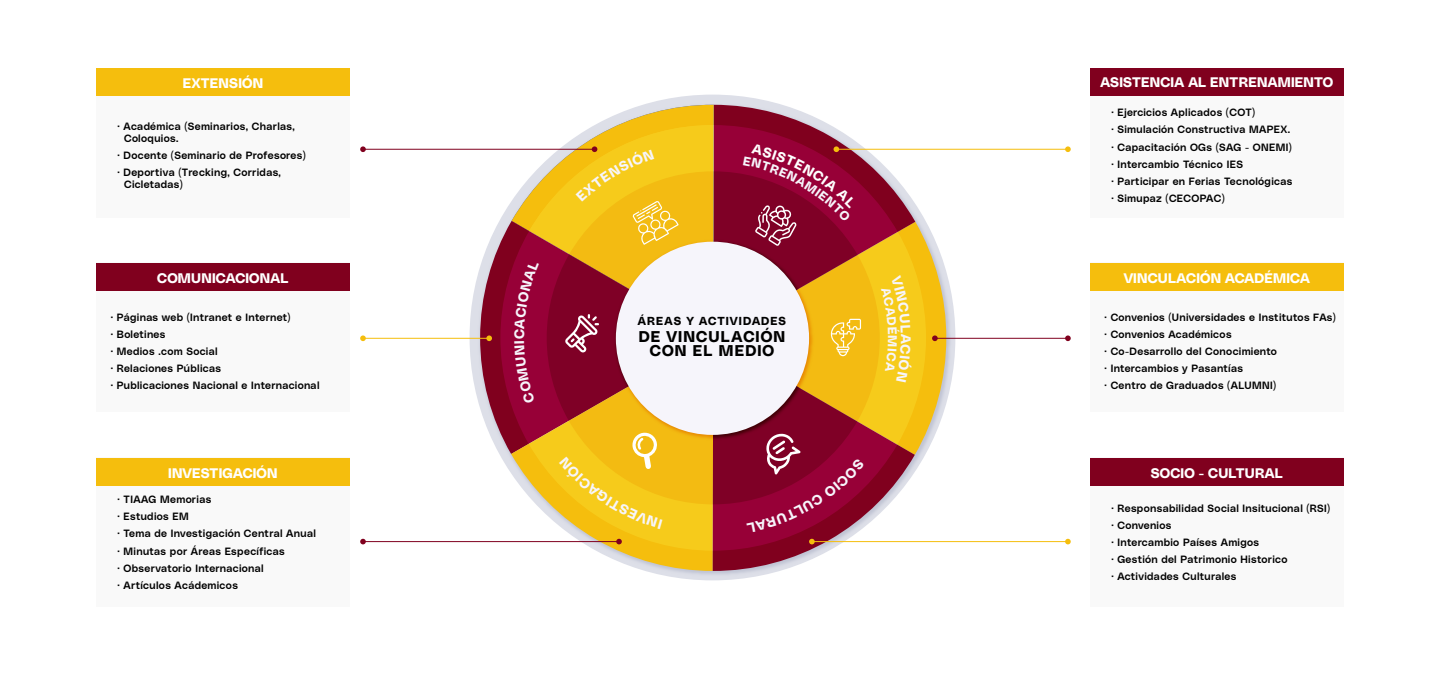
<style>
.page{position:relative;width:1440px;height:675px;background:#fff}
.page>*{position:absolute;margin:0;border:0;box-sizing:border-box;transform-origin:0 0}
.t1{font:15.45px/14.1px "Poly Sans Bulky";letter-spacing:.07em;color:#000;text-align:center}
.t2{font:13.8px "Poly Sans Bulky";letter-spacing:.02em;color:#fff}
.t3{font:11.55px "Poly Sans Bulky";letter-spacing:.095em;color:#000}
.t4{font:10.5px/17.2px "Poly Sans Median";letter-spacing:.03em;color:#000}
</style>
<div class="page">
<img style="left:477px;top:101px;width:476px;height:477px">
<svg style="left:915px;top:222px;width:31px;height:233px;fill:#f5be0d"></svg>
<svg style="left:714px;top:105px;width:201px;height:127px"></svg>
<svg style="left:512px;top:105px;width:202px;height:116px"></svg>
<svg style="left:480px;top:221px;width:49px;height:233px"></svg>
<svg style="left:511px;top:444px;width:202px;height:127px"></svg>
<svg style="left:713px;top:445px;width:202px;height:126px"></svg>
<svg style="left:897px;top:232px;width:29px;height:213px;background:#f4c517"></svg>
<svg style="left:714px;top:125px;width:184px;height:213px"></svg>
<svg style="left:529px;top:125px;width:185px;height:106px"></svg>
<svg style="left:500px;top:231px;width:47px;height:213px;background:#90062f"></svg>
<svg style="left:529px;top:338px;width:184px;height:213px"></svg>
<svg style="left:713px;top:338px;width:184px;height:213px"></svg>
<svg style="left:547px;top:171px;width:333px;height:333px;background:#bf661f"></svg>
<img style="left:613px;top:238px;width:203px;height:204px">
<div style="left:616px;top:242px;width:193px;height:193px;background:#f6f5fb;border-radius:50%"></div>
<div style="left:96px;top:68px;width:254px;height:149px;background:#f9f9f9"></div>
<div style="left:96px;top:68px;width:254px;height:28px;background:#f5be0d"></div>
<div style="left:96px;top:263px;width:254px;height:149px;background:#f9f9f9"></div>
<div style="left:96px;top:263px;width:254px;height:28px;background:#80001e"></div>
<div style="left:96px;top:458px;width:254px;height:149px;background:#f9f9f9"></div>
<div style="left:96px;top:458px;width:254px;height:28px;background:#f5be0d"></div>
<div style="left:1090px;top:68px;width:254px;height:149px;background:#f9f9f9"></div>
<div style="left:1090px;top:68px;width:254px;height:28px;background:#80001e"></div>
<div style="left:1090px;top:263px;width:254px;height:149px;background:#f9f9f9"></div>
<div style="left:1090px;top:263px;width:254px;height:28px;background:#f5be0d"></div>
<div style="left:1090px;top:458px;width:254px;height:149px;background:#f9f9f9"></div>
<div style="left:1090px;top:458px;width:254px;height:28px;background:#80001e"></div>
<hr style="left:363px;top:149px;width:232px;height:1px;background:#80001e">
<svg style="left:360px;top:146px;width:6px;height:6px"></svg>
<hr style="left:363px;top:541px;width:256px;height:1px;background:#80001e">
<svg style="left:360px;top:539px;width:6px;height:5px"></svg>
<svg style="left:616px;top:539px;width:6px;height:5px"></svg>
<hr style="left:836px;top:149px;width:232px;height:1px;background:#f5be0d">
<svg style="left:1065px;top:146px;width:6px;height:6px"></svg>
<hr style="left:935px;top:338px;width:133px;height:1px;background:#80001e">
<svg style="left:932px;top:335px;width:6px;height:6px"></svg>
<svg style="left:1065px;top:335px;width:6px;height:6px"></svg>
<hr style="left:363px;top:338px;width:126px;height:1px;background:#f5be0d">
<svg style="left:360px;top:335px;width:6px;height:6px"></svg>
<svg style="left:486px;top:335px;width:6px;height:6px"></svg>
<hr style="left:812px;top:541px;width:256px;height:1px;background:#f5be0d">
<svg style="left:809px;top:539px;width:6px;height:5px"></svg>
<svg style="left:1065px;top:539px;width:6px;height:5px"></svg>
<svg style="left:831px;top:319px;width:30px;height:37px"></svg>
<svg style="left:565px;top:314px;width:34px;height:39px"></svg>
<svg style="left:743px;top:144px;width:113px;height:102px;background:#900b36"></svg>
<div style="left:881px;top:275px;width:31px;height:107px;background:#f6cb1b"></div>
<svg style="left:576px;top:146px;width:103px;height:99px;background:#f4c41e"></svg>
<div style="left:514px;top:261px;width:25px;height:143px;background:#970037"></div>
<svg style="left:559px;top:432px;width:103px;height:97px;background:#f4c621"></svg>
<svg style="left:746px;top:433px;width:119px;height:100px;background:#900c38"></svg>
<h2 class="t2" style="left:183px;top:72px;width:82px">EXTENSIÓN</h2>
<p class="t4" style="left:124px;top:120px;width:172px;line-height:11.6px;text-indent:-7px">· Académica (Seminarios, Charlas,<br>Coloquios.</p>
<p class="t4" style="left:117px;top:146px;width:190px">· Docente (Seminario de Profesores) · Deportiva (Trecking, Corridas,</p>
<p class="t4" style="left:124px;top:175px;width:60px">Cicletadas)</p>
<h2 class="t2" style="left:157px;top:267px;width:133px">COMUNICACIONAL</h2>
<p class="t4" style="left:111px;top:308px;width:210px">· Páginas web (Intranet e Internet)<br>· Boletines<br>· Medios .com Social<br>· Relaciones Públicas<br>· Publicaciones Nacional e Internacional</p>
<h2 class="t2" style="left:168px;top:462px;width:111px">INVESTIGACIÓN</h2>
<p class="t4" style="left:117px;top:490px;width:200px">· TIAAG Memorias<br>· Estudios EM<br>· Tema de Investigación Central Anual · Minutas por Áreas Específicas<br>· Observatorio Internacional<br>· Artículos Acádemicos</p>
<p class="t3" style="left:638px;top:312px;width:150px">ÁREAS Y ACTIVIDADES</p>
<h1 class="t1" style="left:639px;top:329px;width:148px">DE VINCULACIÓN<br>CON EL MEDIO</h1>
<h2 class="t2" style="left:1100px;top:71px;width:234px">ASISTENCIA AL ENTRENAMIENTO</h2>
<p class="t4" style="left:1111px;top:103px;width:182px">· Ejercicios Aplicados (COT)<br>· Simulación Constructiva MAPEX. · Capacitación OGs (SAG - ONEMI) · Intercambio Técnico IES<br>· Participar en Ferias Tecnológicas · Simupaz (CECOPAC)</p>
<h2 class="t2" style="left:1124px;top:267px;width:188px">VINCULACIÓN ACADÉMICA</h2>
<p class="t4" style="left:1105px;top:308px;width:233px">· Convenios (Universidades e Institutos FAs) · Convenios Académicos<br>· Co-Desarrollo del Conocimiento<br>· Intercambios y Pasantías<br>· Centro de Graduados (ALUMNI)</p>
<h2 class="t2" style="left:1151px;top:462px;width:133px">SOCIO - CULTURAL</h2>
<p class="t4" style="left:1111px;top:498px;width:220px">· Responsabilidad Social Insitucional (RSI) · Convenios<br>· Intercambio Países Amigos<br>· Gestión del Patrimonio Historico<br>· Actividades Culturales</p>
</div>
